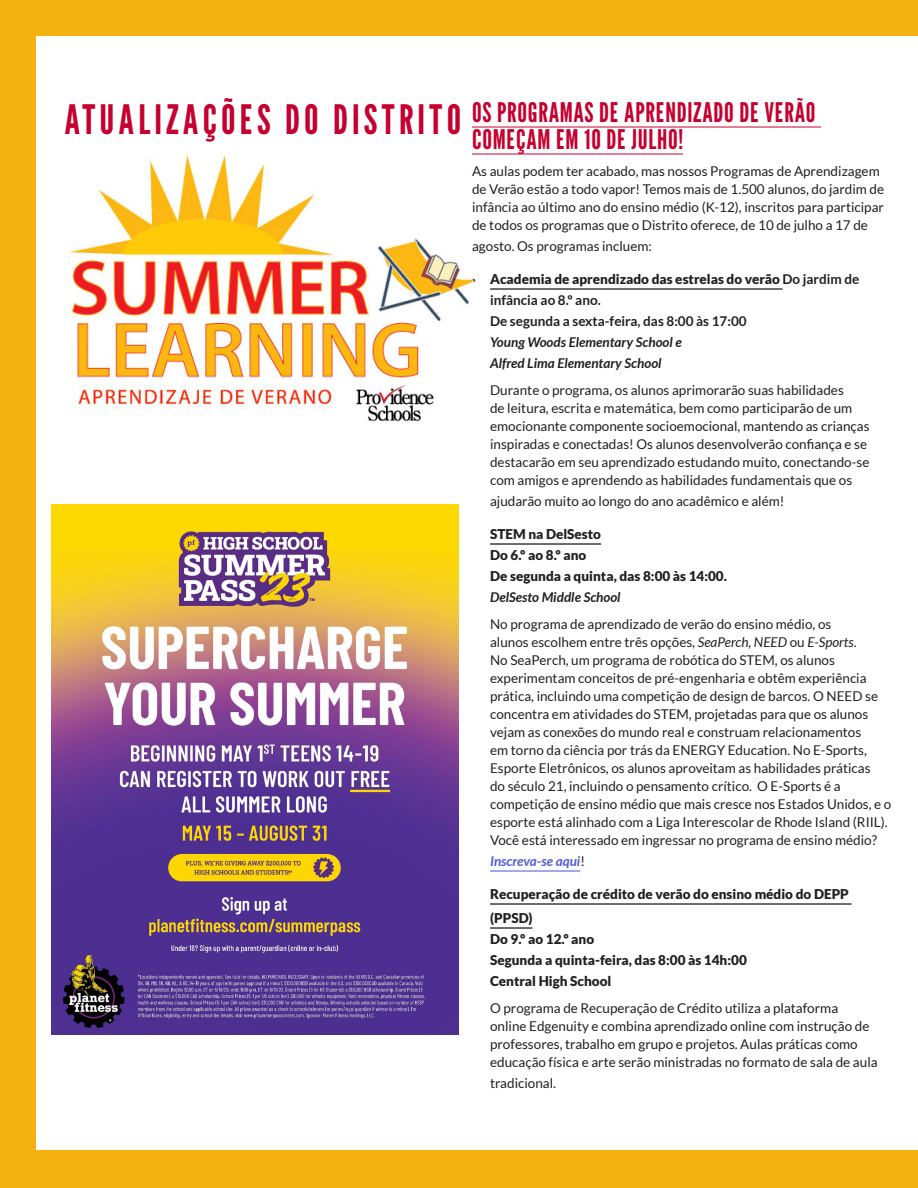
<style>
.page{position:relative;width:918px;height:1188px;background:#f3b112}
.page>*{position:absolute;margin:0;border:0;box-sizing:border-box;transform-origin:0 0}
.League_Gothic_32pt_B{font:40.5px "League Gothic";letter-spacing:.1em;color:#c5002e}
.t1{font:27px/27px "League Gothic";letter-spacing:.025em;color:#c5002e}
.t2{font:13.5px/18px "Lato";color:#231f20}
.t3{font:900 13.5px/21px "Lato";color:#231f20}
.t4{font:700 13.5px/21px "Lato";color:#231f20}
.t5{font:italic 700 13.5px "Lato";color:#4f5cd6}
.s1{font-weight:900}
.s2{font-style:italic}
.s3{font-weight:700;font-style:italic}
.s4{font-weight:400;font-style:normal;color:#231f20}
</style>
<div class="page">
<div style="left:36px;top:36px;width:882px;height:1114px;background:#fff"></div>
<img style="left:69px;top:153px;width:413px;height:269px">
<hr style="left:472px;top:127px;width:349px;height:1px;background:#c5002e">
<hr style="left:472px;top:154px;width:211px;height:1px;background:#c5002e">
<hr style="left:490px;top:288px;width:293px;height:2px;background:#231f20">
<hr style="left:490px;top:543px;width:111px;height:2px;background:#231f20">
<hr style="left:490px;top:870px;width:90px;height:2px;background:#4f5cd6">
<hr style="left:490px;top:903px;width:361px;height:2px;background:#231f20">
<hr style="left:490px;top:927px;width:42px;height:2px;background:#231f20">
<img style="left:51px;top:504px;width:408px;height:530px">
<p class="League_Gothic_32pt_B" style="left:64px;top:91px;width:398px">ATUALIZAÇÕES DO DISTRITO</p>
<p class="t1" style="left:472px;top:97px;width:345px">OS PROGRAMAS DE APRENDIZADO DE VERÃO<br>COMEÇAM EM 10 DE JULHO!</p>
<p class="t2" style="left:472px;top:162px;width:414px">As aulas podem ter acabado, mas nossos Programas de Aprendizagem de Verão estão a todo vapor! Temos mais de 1.500 alunos, do jardim de infância ao último ano do ensino médio (K-12), inscritos para participar de todos os programas que o Distrito oferece, de 10 de julho a 17 de</p>
<p class="t2" style="left:472px;top:237px;width:181px">agosto. Os programas incluem:</p>
<p class="t4" style="left:490px;top:268px;width:371px"><span class="s1">Academia de aprendizado das estrelas do verão</span> Do jardim de infância ao 8.º ano.<br>De segunda a sexta-feira, das 8:00 às 17:00<br><span class="s2">Young Woods Elementary School e<br>Alfred Lima Elementary School</span></p>
<p class="t2" style="left:490px;top:381px;width:381px">Durante o programa, os alunos aprimorarão suas habilidades<br>de leitura, escrita e matemática, bem como participarão de um emocionante componente socioemocional, mantendo as crianças inspiradas e conectadas! Os alunos desenvolverão confiança e se destacarão em seu aprendizado estudando muito, conectando-se com amigos e aprendendo as habilidades fundamentais que os</p>
<p class="t2" style="left:490px;top:492px;width:296px">ajudarão muito ao longo do ano acadêmico e além!</p>
<p class="t3" style="left:490px;top:523px;width:238px">STEM na DelSesto<br>Do 6.º ao 8.º ano<br>De segunda a quinta, das 8:00 às 14:00.<br><span class="s3">DelSesto Middle School</span></p>
<p class="t2" style="left:490px;top:615px;width:403px">No programa de aprendizado de verão do ensino médio, os<br>alunos escolhem entre três opções, <span class="s2">SeaPerch, NEED</span> ou <span class="s2">E-Sports</span>.<br>No SeaPerch, um programa de robótica do STEM, os alunos experimentam conceitos de pré-engenharia e obtêm experiência prática, incluindo uma competição de design de barcos. O NEED se concentra em atividades do STEM, projetadas para que os alunos vejam as conexões do mundo real e construam relacionamentos<br>em torno da ciência por trás da ENERGY Education. No E-Sports, Esporte Eletrônicos, os alunos aproveitam as habilidades práticas<br>do século 21, incluindo o pensamento crítico. O E-Sports é a competição de ensino médio que mais cresce nos Estados Unidos, e o esporte está alinhado com a Liga Interescolar de Rhode Island (RIIL).<br>Você está interessado em ingressar no programa de ensino médio?</p>
<p class="t5" style="left:490px;top:853px;width:96px">Inscreva-se aqui<span class="s4">!</span></p>
<p class="t3" style="left:490px;top:881px;width:360px;line-height:24px">Recuperação de crédito de verão do ensino médio do DEPP (PPSD)</p>
<p class="t3" style="left:490px;top:928px;width:258px">Do 9.º ao 12.º ano<br>Segunda a quinta-feira, das 8:00 às 14h:00<br>Central High School</p>
<p class="t2" style="left:490px;top:999px;width:389px">O programa de Recuperação de Crédito utiliza a plataforma online Edgenuity e combina aprendizado online com instrução de professores, trabalho em grupo e projetos. Aulas práticas como educação física e arte serão ministradas no formato de sala de aula</p>
<p class="t2" style="left:490px;top:1074px;width:68px">tradicional.</p>
</div>
